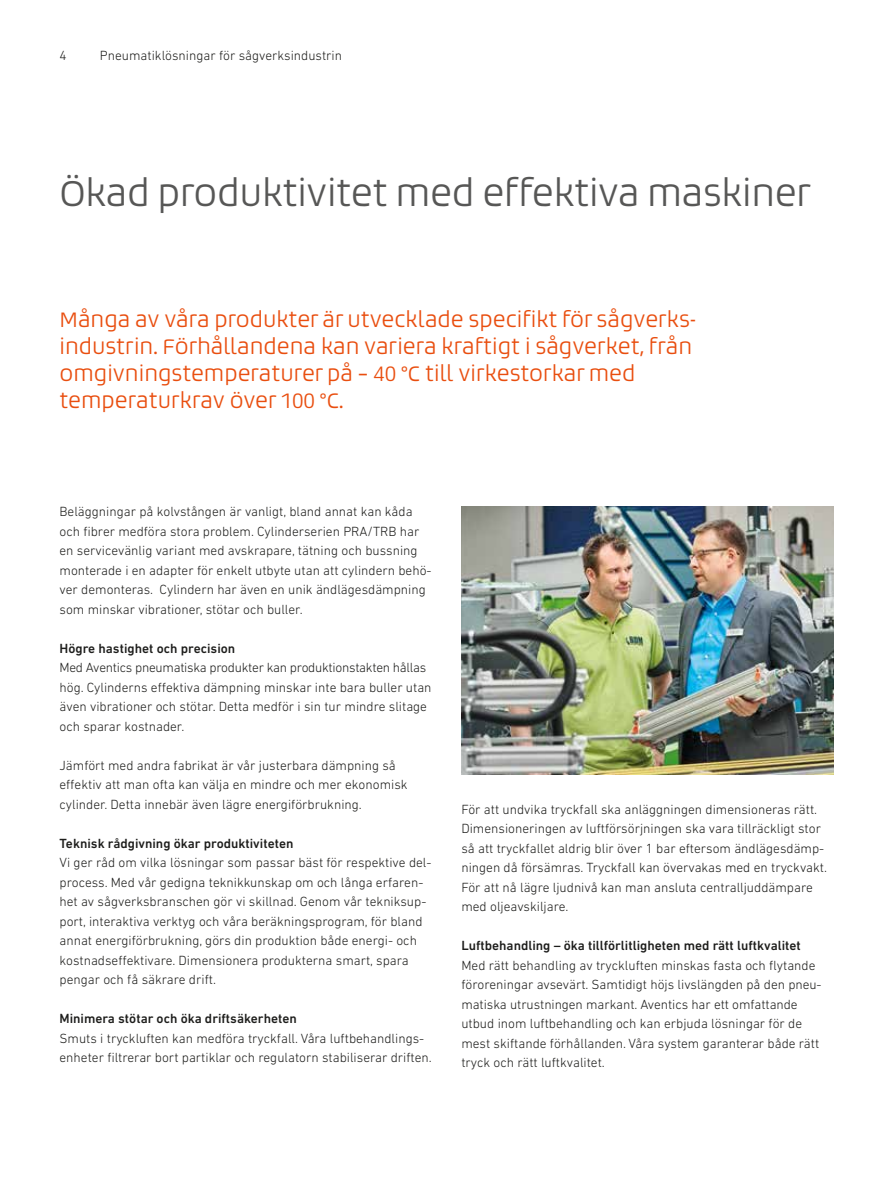
<style>
.page{position:relative;width:893px;height:1191px;background:#fff}
.page>*{position:absolute;margin:0;border:0;box-sizing:border-box;transform-origin:0 0}
.t1{font:300 36px "Bruum FY";letter-spacing:-.01em;color:#575756}
.t2{font:300 21px/27px "Bruum FY";color:#e94e0f}
.t3{font:300 13.5px/19.5px "DIN Next LT Pro";color:#1d1d1b}
.t4{font:500 13.5px "DIN Next LT Pro";color:#1d1d1b}
</style>
<div class="page">
<img style="left:461px;top:506px;width:372px;height:268px">
<p class="t3" style="left:60px;top:45px;width:9px">4</p>
<p class="t3" style="left:100px;top:45px;width:244px">Pneumatiklösningar för sågverksindustrin</p>
<h1 class="t1" style="left:60px;top:170px;width:753px">Ökad produktivitet med effektiva maskiner</h1>
<h2 class="t2" style="left:60px;top:305px;width:638px">Många av våra produkter är utvecklade specifikt för sågverks&shy;industrin. Förhållandena kan variera kraftigt i sågverket, från omgivningstemperaturer på – 40 °C till virkestorkar med temperaturkrav över 100 °C.</h2>
<p class="t3" style="left:60px;top:502px;width:374px">Beläggningar på kolvstången är vanligt, bland annat kan kåda och fibrer medföra stora problem. Cylinderserien PRA/TRB har en servicevänlig variant med avskrapare, tätning och bussning monterade i en adapter för enkelt utbyte utan att cylindern behö&shy;ver demonteras. Cylindern har även en unik ändlägesdämpning som minskar vibrationer, stötar och buller.</p>
<p class="t4" style="left:60px;top:640px;width:177px">Högre hastighet och precision</p>
<p class="t3" style="left:60px;top:658px;width:374px">Med Aventics pneumatiska produkter kan produktionstakten hållas hög. Cylinderns effektiva dämpning minskar inte bara buller utan även vibrationer och stötar. Detta medför i sin tur mindre slitage och sparar kostnader.</p>
<p class="t3" style="left:60px;top:755px;width:350px">Jämfört med andra fabrikat är vår justerbara dämpning så effektiv att man ofta kan välja en mindre och mer ekonomisk cylinder. Detta innebär även lägre energiförbrukning.</p>
<p class="t4" style="left:60px;top:835px;width:235px">Teknisk rådgivning ökar produktiviteten</p>
<p class="t3" style="left:60px;top:853px;width:373px">Vi ger råd om vilka lösningar som passar bäst för respektive del&shy;process. Med vår gedigna teknikkunskap om och långa erfaren&shy;het av sågverksbranschen gör vi skillnad. Genom vår tekniksup&shy;port, interaktiva verktyg och våra beräkningsprogram, för bland annat energiförbrukning, görs din produktion både energi- och kostnadseffektivare. Dimensionera produkterna smart, spara pengar och få säkrare drift.</p>
<p class="t4" style="left:60px;top:1011px;width:239px">Minimera stötar och öka driftsäkerheten</p>
<p class="t3" style="left:60px;top:1028px;width:374px">Smuts i tryckluften kan medföra tryckfall. Våra luftbehandlings&shy;enheter filtrerar bort partiklar och regulatorn stabiliserar driften.</p>
<p class="t3" style="left:461px;top:799px;width:367px">För att undvika tryckfall ska anläggningen dimensioneras rätt.<br>Dimensioneringen av luftförsörjningen ska vara tillräckligt stor så att tryckfallet aldrig blir över 1 bar eftersom ändlägesdämp&shy;ningen då försämras. Tryckfall kan övervakas med en tryckvakt.<br>För att nå lägre ljudnivå kan man ansluta centralljuddämpare med oljeavskiljare.</p>
<p class="t4" style="left:461px;top:938px;width:341px">Luftbehandling – öka tillförlitligheten med rätt luftkvalitet</p>
<p class="t3" style="left:461px;top:955px;width:362px">Med rätt behandling av tryckluften minskas fasta och flytande föroreningar avsevärt. Samtidigt höjs livslängden på den pneu&shy;matiska utrustningen markant. Aventics har ett omfattande utbud inom luftbehandling och kan erbjuda lösningar för de mest skiftande förhållanden. Våra system garanterar både rätt tryck och rätt luftkvalitet.</p>
</div>
